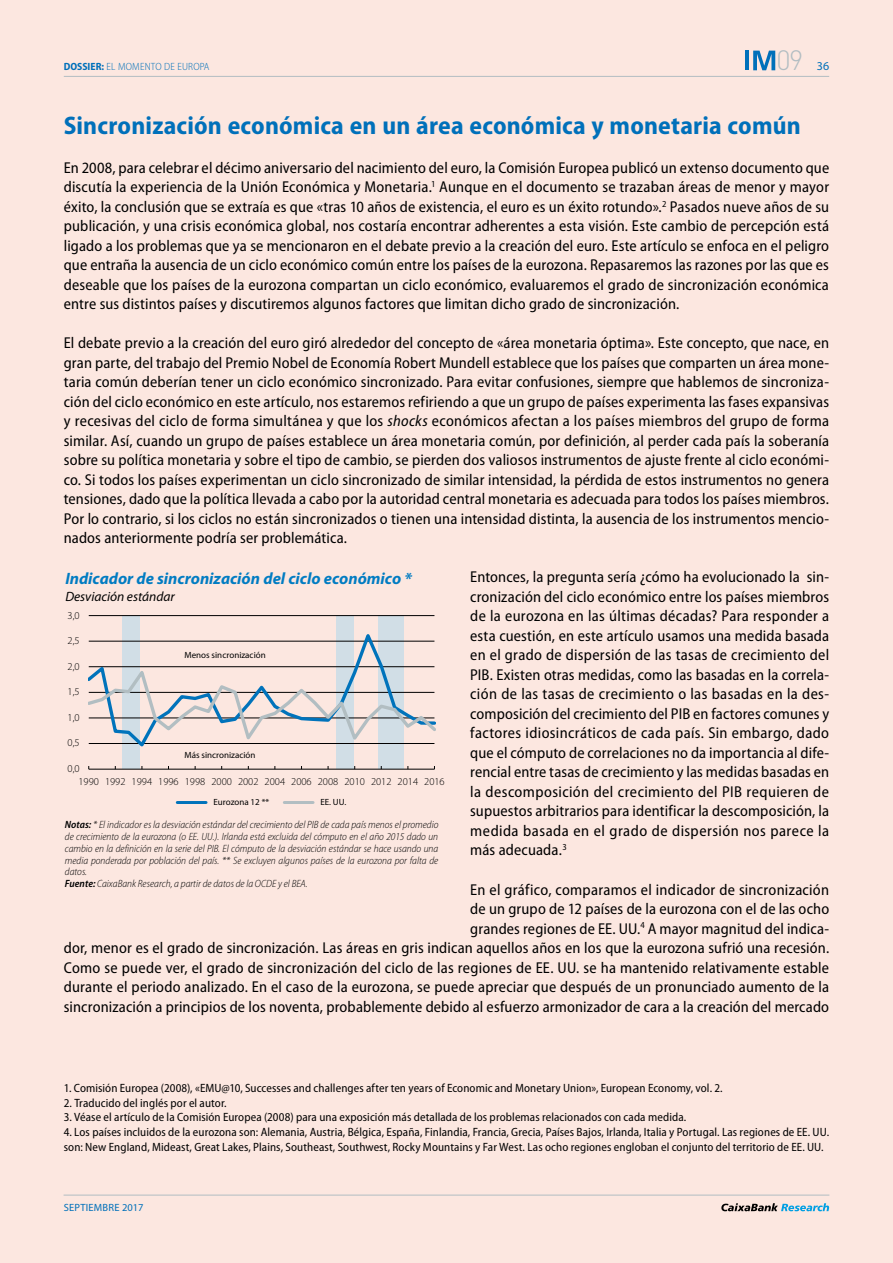
<style>
.page{position:relative;width:893px;height:1263px;background:#fce7e0}
.page>*{position:absolute;margin:0;border:0;box-sizing:border-box;transform-origin:0 0}
.t1{font:300 27.6px "DIN Pro";color:#b2bdc2}
.t2{font:700 semi-condensed 25.5px "Myriad Pro";letter-spacing:.01em;color:#0070ba}
.t3{font:italic 700 16.5px "Myriad Pro";color:#017cc2}
.t4{font:semi-condensed 15.75px/19.5px "Myriad Pro";letter-spacing:.01em;color:#000;text-align:justify}
.t5{font:italic 13.5px "Myriad Pro";color:#000}
.t6{font:semi-condensed 12px/15px "Myriad Pro";letter-spacing:.01em;color:#000}
.t7{font:12px "Myriad Pro";color:#0070ba}
.t8{font:italic 300 semi-condensed 10.5px/11.7px "Myriad Pro";color:#000}
.t9{font:300 10.5px "Myriad Pro";color:#000}
.t10{font:300 semi-condensed 10.5px "Myriad Pro";letter-spacing:.02em;color:#0070ba}
.t11{font:10.5px "Myriad Pro";letter-spacing:.02em;color:#0070ba}
.t12{font:9px "Myriad Pro";color:#000}
.s1{font-weight:700}
.s2{font-style:italic}
.s3{font-weight:600}
</style>
<div class="page">
<hr style="left:64px;top:76px;width:765px;height:1px;background:#b2bdc2">
<hr style="left:64px;top:1195px;width:765px;height:1px;background:#b2bdc2">
<svg style="left:753px;top:51px;width:22px;height:19px"></svg>
<hr style="left:745px;top:51px;width:4px;height:19px;background:#0070ba">
<svg style="left:721px;top:1203px;width:108px;height:8px"></svg>
<div style="left:123px;top:615px;width:17px;height:153px;background:#d1dee6"></div>
<div style="left:336px;top:615px;width:17px;height:153px;background:#d1dee6"></div>
<div style="left:378px;top:615px;width:26px;height:153px;background:#d1dee6"></div>
<hr style="left:89px;top:615px;width:345px;height:1px;background:#000">
<hr style="left:89px;top:769px;width:345px;height:1px;background:#000">
<svg style="left:89px;top:627px;width:347px;height:123px;background:#ded6d5"></svg>
<hr style="left:177px;top:801px;width:29px;height:3px;background:#0073bb">
<hr style="left:284px;top:801px;width:29px;height:3px;background:#b2bec2">
<h1 class="t1" style="left:776px;top:42px;width:28px">09</h1>
<p class="t10" style="left:64px;top:61px;width:147px"><span class="s1">DOSSIER:</span> EL MOMENTO DE EUROPA</p>
<p class="t7" style="left:817px;top:60px;width:14px">36</p>
<h2 class="t2" style="left:64px;top:111px;width:738px">Sincronización económica en un área económica y monetaria común</h2>
<p class="t4" style="left:64px;top:158px;width:767px">En 2008, para celebrar el décimo aniversario del nacimiento del euro, la Comisión Europea publicó un extenso documento que discutía la experiencia de la Unión Económica y Monetaria.<sup>1</sup> Aunque en el documento se trazaban áreas de menor y mayor éxito, la conclusión que se extraía es que «tras 10 años de existencia, el euro es un éxito rotundo».<sup>2</sup> Pasados nueve años de su publicación, y una crisis económica global, nos costaría encontrar adherentes a esta visión. Este cambio de percepción está ligado a los problemas que ya se mencionaron en el debate previo a la creación del euro. Este artículo se enfoca en el peligro que entraña la ausencia de un ciclo económico común entre los países de la eurozona. Repasaremos las razones por las que es deseable que los países de la eurozona compartan un ciclo económico, evaluaremos el grado de sincronización económica entre sus distintos países y discutiremos algunos factores que limitan dicho grado de sincronización.</p>
<p class="t4" style="left:64px;top:334px;width:767px">El debate previo a la creación del euro giró alrededor del concepto de «área monetaria óptima». Este concepto, que nace, en gran parte, del trabajo del Premio Nobel de Economía Robert Mundell establece que los países que comparten un área mone&shy;taria común deberían tener un ciclo económico sincronizado. Para evitar confusiones, siempre que hablemos de sincroniza&shy;ción del ciclo económico en este artículo, nos estaremos refiriendo a que un grupo de países experimenta las fases expansivas y recesivas del ciclo de forma simultánea y que los <span class="s2">shocks</span> económicos afectan a los países miembros del grupo de forma similar. Así, cuando un grupo de países establece un área monetaria común, por definición, al perder cada país la soberanía sobre su política monetaria y sobre el tipo de cambio, se pierden dos valiosos instrumentos de ajuste frente al ciclo económi&shy;co. Si todos los países experimentan un ciclo sincronizado de similar intensidad, la pérdida de estos instrumentos no genera tensiones, dado que la política llevada a cabo por la autoridad central monetaria es adecuada para todos los países miembros.<br>Por lo contrario, si los ciclos no están sincronizados o tienen una intensidad distinta, la ausencia de los instrumentos mencio&shy;nados anteriormente podría ser problemática.</p>
<p class="t4" style="left:470px;top:568px;width:360px">Entonces, la pregunta sería ¿cómo ha evolucionado la sin&shy;cronización del ciclo económico entre los países miembros de la eurozona en las últimas décadas? Para responder a esta cuestión, en este artículo usamos una medida basada en el grado de dispersión de las tasas de crecimiento del PIB. Existen otras medidas, como las basadas en la correla&shy;ción de las tasas de crecimiento o las basadas en la des&shy;composición del crecimiento del PIB en factores comunes y factores idiosincráticos de cada país. Sin embargo, dado que el cómputo de correlaciones no da importancia al dife&shy;rencial entre tasas de crecimiento y las medidas basadas en la descomposición del crecimiento del PIB requieren de supuestos arbitrarios para identificar la descomposición, la medida basada en el grado de dispersión nos parece la más adecuada.<sup>3</sup></p>
<p class="t4" style="left:64px;top:880px;width:767px;text-align:right">En el gráfico, comparamos el indicador de sincronización<br>de un grupo de 12 países de la eurozona con el de las ocho<br>grandes regiones de EE. UU.<sup>4</sup> A mayor magnitud del indica-<br>dor, menor es el grado de sincronización. Las áreas en gris indican aquellos años en los que la eurozona sufrió una recesión.<br>Como se puede ver, el grado de sincronización del ciclo de las regiones de EE. UU. se ha mantenido relativamente estable durante el periodo analizado. En el caso de la eurozona, se puede apreciar que después de un pronunciado aumento de la sincronización a principios de los noventa, probablemente debido al esfuerzo armonizador de cara a la creación del mercado</p>
<p class="t3" style="left:65px;top:570px;width:348px">Indicador de sincronización del ciclo económico *</p>
<p class="t5" style="left:65px;top:588px;width:111px">Desviación estándar</p>
<p class="t9" style="left:68px;top:609px;width:14px">3,0</p>
<p class="t9" style="left:68px;top:635px;width:14px">2,5</p>
<p class="t12" style="left:185px;top:650px;width:83px">Menos sincronización</p>
<p class="t9" style="left:68px;top:660px;width:14px">2,0</p>
<p class="t9" style="left:68px;top:686px;width:14px">1,5</p>
<p class="t9" style="left:68px;top:712px;width:14px">1,0</p>
<p class="t9" style="left:68px;top:737px;width:14px">0,5</p>
<p class="t12" style="left:185px;top:750px;width:72px">Más sincronización</p>
<p class="t9" style="left:68px;top:763px;width:14px">0,0</p>
<p class="t9" style="left:78px;top:775px;width:368px">1990 1992 1994 1996 1998 2000 2002 2004 2006 2008 2010 2012 2014 2016</p>
<p class="t12" style="left:213px;top:797px;width:57px">Eurozona 12 **</p>
<p class="t12" style="left:320px;top:797px;width:28px">EE. UU.</p>
<p class="t8" style="left:65px;top:819px;width:375px"><span class="s3">Notas:</span> * El indicador es la desviación estándar del crecimiento del PIB de cada país menos el promedio de crecimiento de la eurozona (o EE. UU.). Irlanda está excluida del cómputo en el año 2015 dado un cambio en la definición en la serie del PIB. El cómputo de la desviación estándar se hace usando una media ponderada por población del país. ** Se excluyen algunos países de la eurozona por falta de datos.<br><span class="s3">Fuente:</span> CaixaBank Research, a partir de datos de la OCDE y el BEA.</p>
<p class="t6" style="left:64px;top:1081px;width:660px">1. Comisión Europea (2008), «EMU@10, Successes and challenges after ten years of Economic and Monetary Union», European Economy, vol. 2.</p>
<p class="t6" style="left:64px;top:1095px;width:164px">2. Traducido del inglés por el autor.</p>
<p class="t6" style="left:64px;top:1110px;width:624px">3. Véase el artículo de la Comisión Europea (2008) para una exposición más detallada de los problemas relacionados con cada medida.</p>
<p class="t6" style="left:64px;top:1125px;width:767px">4. Los países incluidos de la eurozona son: Alemania, Austria, Bélgica, España, Finlandia, Francia, Grecia, Países Bajos, Irlanda, Italia y Portugal. Las regiones de EE. UU. son: New England, Mideast, Great Lakes, Plains, Southeast, Southwest, Rocky Mountains y Far West. Las ocho regiones engloban el conjunto del territorio de EE. UU.</p>
<p class="t11" style="left:64px;top:1202px;width:81px">SEPTIEMBRE 2017</p>
</div>
